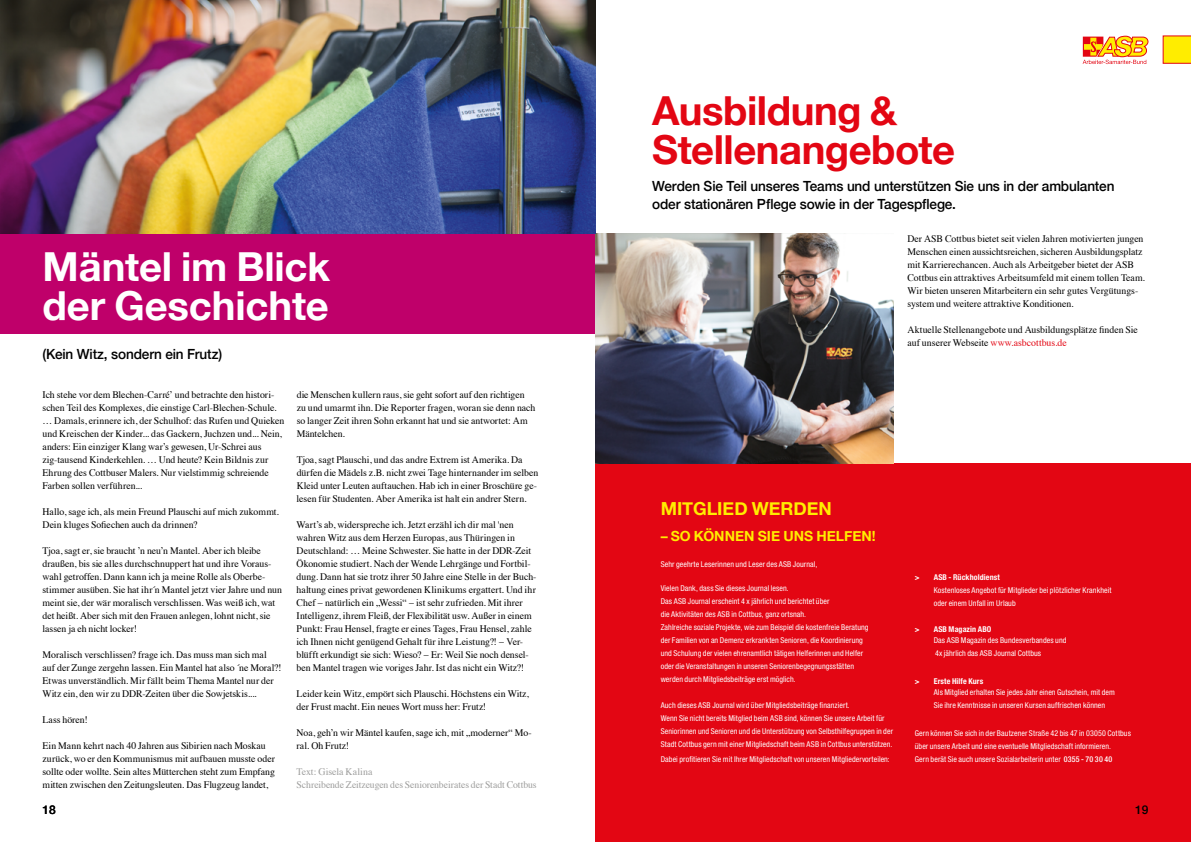
<style>
.page{position:relative;width:1191px;height:842px;background:#fff}
.page>*{position:absolute;margin:0;border:0;box-sizing:border-box;transform-origin:0 0}
.t1{font:700 40px/39px "Helvetica Neue";letter-spacing:-.015em;color:#e30613}
.t2{font:700 40px/39px "Helvetica Neue";letter-spacing:-.005em;color:#fff}
.t3{font:700 18px "Helvetica Neue";color:#ffed00}
.t4{font:500 14px/18px "Helvetica Neue";letter-spacing:-.01em;color:#000}
.t5{font:700 14px "Helvetica Neue";color:#ffed00}
.t6{font:500 12px "Helvetica Neue";color:#000}
.t7{font:10px/13px "Times";color:#000}
.t8{font:10px/13px "Times";letter-spacing:-.005em;color:#9d9d9c}
.t9{font:condensed 8px/13px "Helvetica Neue LT Std";letter-spacing:.01em;color:#fff}
.t10{font:700 condensed 8px "Helvetica Neue LT Std";letter-spacing:.015em;color:#fff}
.s1{color:#e30613}
.s2{font-weight:500}
</style>
<div class="page">
<svg style="left:1162px;top:35px;width:29px;height:29px"></svg>
<svg style="left:1082px;top:35px;width:66px;height:29px"></svg>
<div style="left:0;top:0;width:595px;height:333px;background:#bf006a"></div>
<div style="left:595px;top:463px;width:596px;height:379px;background:#e30613"></div>
<img style="left:595px;top:234px;width:298px;height:229px">
<img style="left:0;top:0;width:595px;height:233px">
<h1 class="t2" style="left:43px;top:249px;width:289px">Mäntel im Blick der Geschichte</h1>
<h3 class="t4" style="left:43px;top:344px;width:181px">(Kein Witz, sondern ein Frutz)</h3>
<p class="t7" style="left:43px;top:387px;width:243px">Ich stehe vor dem Blechen-Carré’ und betrachte den histori&shy;schen Teil des Komplexes, die einstige Carl-Blechen-Schule. … Damals, erinnere ich, der Schulhof: das Rufen und Quieken und Kreischen der Kinder... das Gackern, Juchzen und... Nein, anders: Ein einziger Klang war’s gewesen, Ur-Schrei aus zig-tausend Kinderkehlen. … Und heute? Kein Bildnis zur Ehrung des Cottbuser Malers. Nur vielstimmig schreiende Farben sollen verführen...</p>
<p class="t7" style="left:43px;top:504px;width:238px">Hallo, sage ich, als mein Freund Plauschi auf mich zukommt.<br>Dein kluges Sofiechen auch da drinnen?</p>
<p class="t7" style="left:43px;top:543px;width:241px">Tjoa, sagt er, sie braucht ’n neu’n Mantel. Aber ich bleibe draußen, bis sie alles durchschnuppert hat und ihre Voraus&shy;wahl getroffen. Dann kann ich ja meine Rolle als Oberbe&shy;stimmer ausüben. Sie hat ihr´n Mantel jetzt vier Jahre und nun meint sie, der wär moralisch verschlissen. Was weiß ich, wat det heißt. Aber sich mit den Frauen anlegen, lohnt nicht, sie lassen ja eh nicht locker!</p>
<p class="t7" style="left:43px;top:647px;width:240px">Moralisch verschlissen? frage ich. Das muss man sich mal auf der Zunge zergehn lassen. Ein Mantel hat also ´ne Moral?!<br>Etwas unverständlich. Mir fällt beim Thema Mantel nur der Witz ein, den wir zu DDR-Zeiten über die Sowjetskis....</p>
<p class="t7" style="left:43px;top:712px;width:47px">Lass hören!</p>
<p class="t7" style="left:43px;top:738px;width:234px">Ein Mann kehrt nach 40 Jahren aus Sibirien nach Moskau zurück, wo er den Kommunismus mit aufbauen musste oder sollte oder wollte. Sein altes Mütterchen steht zum Empfang mitten zwischen den Zeitungsleuten. Das Flugzeug landet,</p>
<p class="t7" style="left:297px;top:387px;width:240px">die Menschen kullern raus, sie geht sofort auf den richtigen zu und umarmt ihn. Die Reporter fragen, woran sie denn nach so langer Zeit ihren Sohn erkannt hat und sie antwortet: Am Mäntelchen.</p>
<p class="t7" style="left:297px;top:452px;width:243px">Tjoa, sagt Plauschi, und das andre Extrem ist Amerika. Da dürfen die Mädels z.B. nicht zwei Tage hinternander im selben Kleid unter Leuten auftauchen. Hab ich in einer Broschüre ge&shy;lesen für Studenten. Aber Amerika ist halt ein andrer Stern.</p>
<p class="t7" style="left:297px;top:517px;width:241px">Wart’s ab, widerspreche ich. Jetzt erzähl ich dir mal 'nen wahren Witz aus dem Herzen Europas, aus Thüringen in Deutschland: … Meine Schwester. Sie hatte in der DDR-Zeit Ökonomie studiert. Nach der Wende Lehrgänge und Fortbil&shy;dung. Dann hat sie trotz ihrer 50 Jahre eine Stelle in der Buch&shy;haltung eines privat gewordenen Klinikums ergattert. Und ihr Chef − natürlich ein „Wessi“ − ist sehr zufrieden. Mit ihrer Intelligenz, ihrem Fleiß, der Flexibilität usw. Außer in einem Punkt: Frau Hensel, fragte er eines Tages, Frau Hensel, zahle ich Ihnen nicht genügend Gehalt für ihre Leistung?! − Ver&shy;blüfft erkundigt sie sich: Wieso? − Er: Weil Sie noch densel&shy;ben Mantel tragen wie voriges Jahr. Ist das nicht ein Witz?!</p>
<p class="t7" style="left:297px;top:686px;width:234px">Leider kein Witz, empört sich Plauschi. Höchstens ein Witz, der Frust macht. Ein neues Wort muss her: Frutz!</p>
<p class="t7" style="left:297px;top:725px;width:237px">Noa, geh’n wir Mäntel kaufen, sage ich, mit „moderner“ Mo&shy;ral. Oh Frutz!</p>
<p class="t8" style="left:297px;top:764px;width:241px">Text: Gisela Kalina<br>Schreibende Zeitzeugen des Seniorenbeirates der Stadt Cottbus</p>
<h1 class="t1" style="left:652px;top:93px;width:304px">Ausbildung &amp;<br>Stellenangebote</h1>
<h3 class="t4" style="left:652px;top:176px;width:464px">Werden Sie Teil unseres Teams und unterstützen Sie uns in der ambulanten oder stationären Pflege sowie in der Tagespflege.</h3>
<p class="t7" style="left:907px;top:231px;width:239px">Der ASB Cottbus bietet seit vielen Jahren motivierten jungen Menschen einen aussichtsreichen, sicheren Ausbildungsplatz mit Karrierechancen. Auch als Arbeitgeber bietet der ASB Cottbus ein attraktives Arbeitsumfeld mit einem tollen Team.<br>Wir bieten unseren Mitarbeitern ein sehr gutes Vergütungs&shy;system und weitere attraktive Konditionen.</p>
<p class="t7" style="left:907px;top:322px;width:232px">Aktuelle Stellenangebote und Ausbildungsplätze finden Sie auf unserer Webseite <span class="s1">www.asbcottbus.de</span></p>
<h2 class="t3" style="left:660px;top:495px;width:173px">MITGLIED WERDEN</h2>
<h3 class="t5" style="left:660px;top:525px;width:217px">– SO KÖNNEN SIE UNS HELFEN!</h3>
<p class="t9" style="left:660px;top:558px;width:158px">Sehr geehrte Leserinnen und Leser des ASB Journal,</p>
<p class="t9" style="left:660px;top:582px;width:209px">Vielen Dank, dass Sie dieses Journal lesen.<br>Das ASB Journal erscheint 4 x jährlich und berichtet über<br>die Aktivitäten des ASB in Cottbus, ganz ortsnah.<br>Zahlreiche soziale Projekte, wie zum Beispiel die kostenfreie Beratung der Familien von an Demenz erkrankten Senioren, die Koordinierung und Schulung der vielen ehrenamtlich tätigen Helferinnen und Helfer oder die Veranstaltungen in unseren Seniorenbegegnungsstätten werden durch Mitgliedsbeiträge erst möglich.</p>
<p class="t9" style="left:660px;top:699px;width:234px">Auch dieses ASB Journal wird über Mitgliedsbeiträge finanziert.<br>Wenn Sie nicht bereits Mitglied beim ASB sind, können Sie unsere Arbeit für Seniorinnen und Senioren und die Unterstützung von Selbsthilfegruppen in der Stadt Cottbus gern mit einer Mitgliedschaft beim ASB in Cottbus unterstützen.</p>
<p class="t9" style="left:660px;top:753px;width:231px">Dabei profitieren Sie mit Ihrer Mitgliedschaft von unseren Mitgliedervorteilen:</p>
<p class="t10" style="left:915px;top:573px;width:87px">&gt; ASB - Rückholdienst</p>
<p class="t9" style="left:933px;top:584px;width:179px">Kostenloses Angebot für Mitglieder bei plötzlicher Krankheit oder einem Unfall im Urlaub</p>
<p class="t10" style="left:915px;top:625px;width:78px">&gt; ASB Magazin ABO</p>
<p class="t9" style="left:933px;top:634px;width:134px">Das ASB Magazin des Bundesverbandes und<br>4x jährlich das ASB Journal Cottbus</p>
<p class="t10" style="left:915px;top:677px;width:70px">&gt; Erste Hilfe Kurs</p>
<p class="t9" style="left:933px;top:686px;width:183px">Als Mitglied erhalten Sie jedes Jahr einen Gutschein, mit dem<br>Sie ihre Kenntnisse in unseren Kursen auffrischen können</p>
<p class="t9" style="left:915px;top:727px;width:218px">Gern können Sie sich in der Bautzener Straße 42 bis 47 in 03050 Cottbus über unsere Arbeit und eine eventuelle Mitgliedschaft informieren.<br>Gern berät Sie auch unsere Sozialarbeiterin unter <span class="s2">0355 - 70 30 40</span></p>
<p class="t6" style="left:43px;top:800px;width:15px">18</p>
<p class="t6" style="left:1135px;top:800px;width:15px">19</p>
</div>
